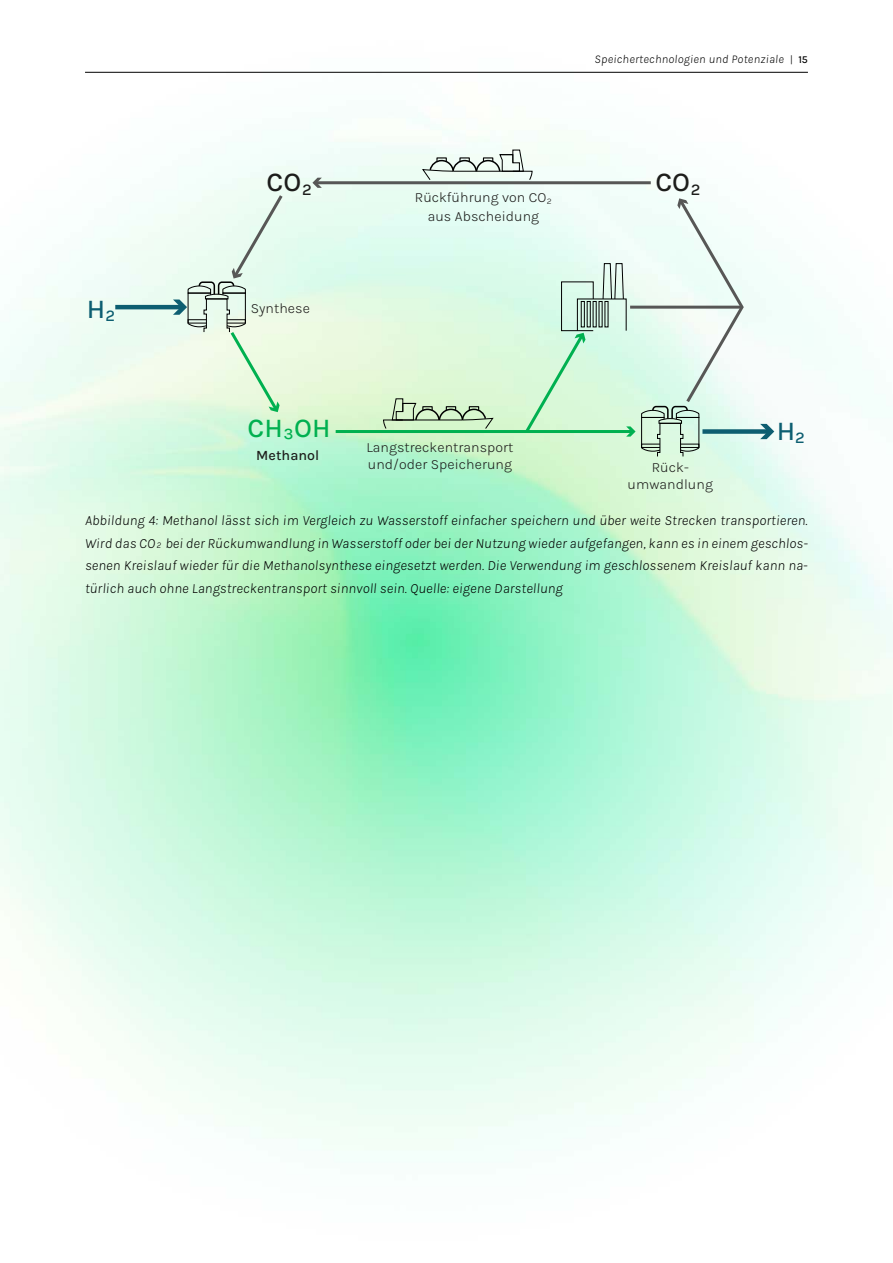
<style>
.page{position:relative;width:893px;height:1263px;background:#fff}
.page>*{position:absolute;margin:0;border:0;box-sizing:border-box;transform-origin:0 0}
.t1{font:500 27px "Karla";letter-spacing:.005em;color:#1d1d1b}
.t2{font:500 27px "Karla";letter-spacing:.005em;color:#00b050}
.t3{font:500 27px "Karla";color:#0d5e71}
.t4{font:italic 300 14.25px/22.5px "Karla";letter-spacing:.01em;color:#000;text-align:justify}
.t5{font:300 14.25px/17.2px "Karla";letter-spacing:.005em;color:#1d1d1b;text-align:center}
.t6{font:500 14.25px "Karla";letter-spacing:.005em;color:#1d1d1b}
.t7{font:italic 300 12px "Karla";letter-spacing:.025em;color:#000}
.s1{font-style:normal;font-size:10.5px}
.s2{font-weight:500;font-style:normal;font-size:10.5px}
</style>
<div class="page">
<img style="left:0;top:71px;width:893px;height:1092px">
<hr style="left:85px;top:72px;width:723px;height:1px;background:#000">
<div style="left:702px;top:429px;width:67px;height:5px;background:#0d5e71"></div>
<svg style="left:760px;top:424px;width:14px;height:15px"></svg>
<hr style="left:115px;top:305px;width:67px;height:4px;background:#0d5e71">
<hr style="left:316px;top:181px;width:335px;height:3px;background:#575756">
<svg style="left:312px;top:178px;width:10px;height:10px"></svg>
<hr style="left:336px;top:430px;width:296px;height:3px;background:#00b050">
<svg style="left:173px;top:192px;width:112px;height:221px;background:#e0f1e1"></svg>
<svg style="left:422px;top:149px;width:111px;height:32px"></svg>
<svg style="left:383px;top:398px;width:110px;height:32px;background:#bed8b5"></svg>
<svg style="left:522px;top:281px;width:72px;height:155px;background:#c9f2d4"></svg>
<div style="left:577px;top:299px;width:49px;height:32px;border:1px solid #000"></div>
<div style="left:581px;top:301px;width:4px;height:26px;border:1px solid #000"></div>
<div style="left:587px;top:301px;width:4px;height:26px;border:1px solid #000"></div>
<svg style="left:602px;top:197px;width:143px;height:260px"></svg>
<p class="t7" style="left:594px;top:51px;width:215px">Speichertechnologien und Potenziale <span class="s1">|</span> <span class="s2">15</span></p>
<h1 class="t3" style="left:87px;top:293px;width:30px">H2</h1>
<h1 class="t1" style="left:267px;top:165px;width:47px">CO2</h1>
<h1 class="t1" style="left:655px;top:165px;width:47px">CO2</h1>
<p class="t5" style="left:415px;top:188px;width:139px;line-height:18.8px">Rückführung von CO₂ aus Abscheidung</p>
<p class="t5" style="left:251px;top:299px;width:61px">Synthese</p>
<h1 class="t2" style="left:248px;top:410px;width:85px">CH₃OH</h1>
<p class="t6" style="left:256px;top:446px;width:65px">Methanol</p>
<p class="t5" style="left:366px;top:438px;width:148px;text-align:left">Langstreckentransport und/oder Speicherung</p>
<p class="t5" style="left:627px;top:458px;width:87px">Rück&shy;umwandlung</p>
<h1 class="t3" style="left:777px;top:415px;width:30px">H2</h1>
<p class="t4" style="left:85px;top:509px;width:724px">Abbildung 4: Methanol lässt sich im Vergleich zu Wasserstoff einfacher speichern und über weite Strecken transportieren.<br>Wird das CO2 bei der Rückumwandlung in Wasserstoff oder bei der Nutzung wieder aufgefangen, kann es in einem geschlos&shy;senen Kreislauf wieder für die Methanolsynthese eingesetzt werden. Die Verwendung im geschlossenem Kreislauf kann na&shy;türlich auch ohne Langstreckentransport sinnvoll sein. Quelle: eigene Darstellung</p>
</div>
